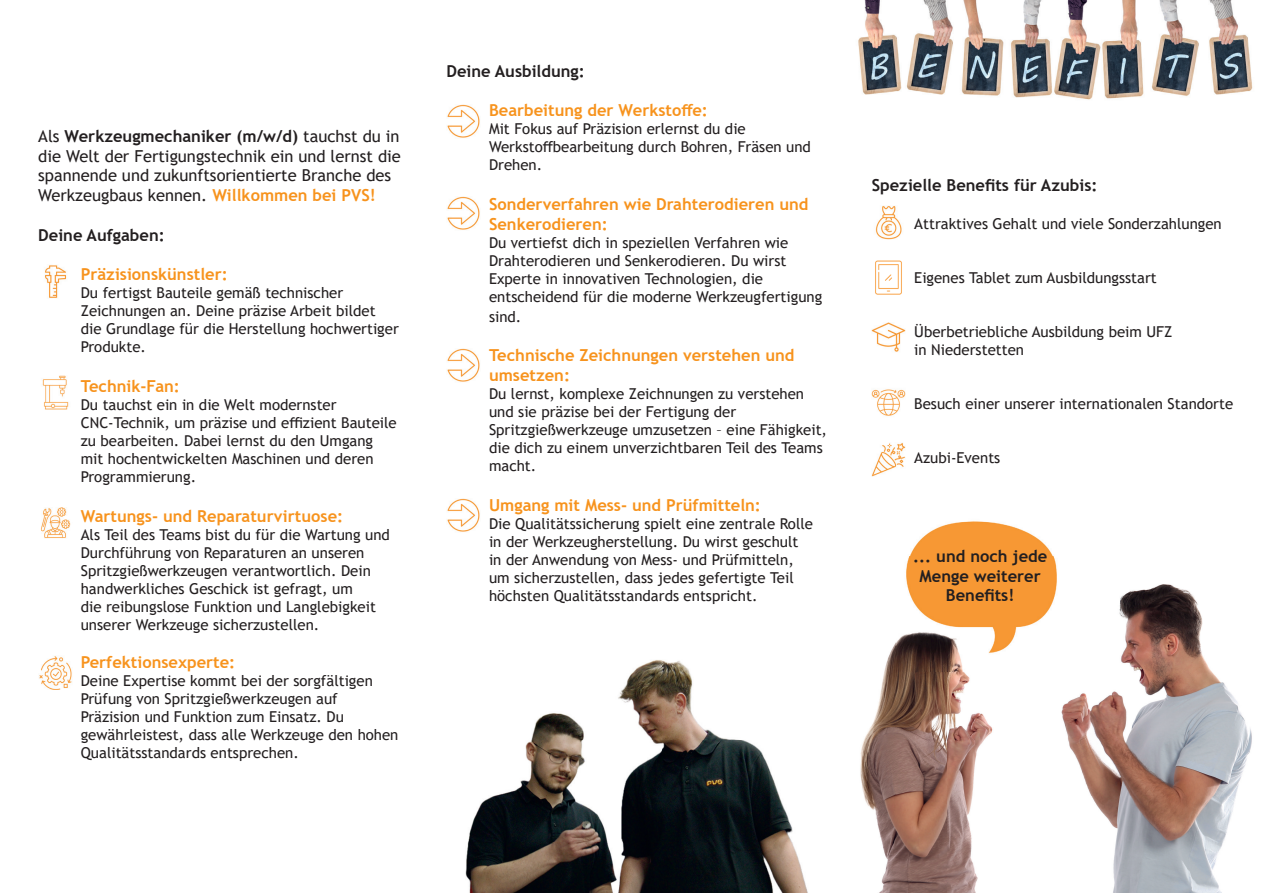
<style>
.page{position:relative;width:1263px;height:893px;background:#fff}
.page>*{position:absolute;margin:0;border:0;box-sizing:border-box;transform-origin:0 0}
.t1{font:700 16.5px/19.8px "Trebuchet MS";color:#f7931d}
.t2{font:16.5px/19.8px "Trebuchet MS";color:#231f20}
.t3{font:700 16.5px/19.8px "Trebuchet MS";color:#231f20;text-align:center}
.t4{font:15px/18px "Trebuchet MS";color:#231f20}
.s1{font-weight:700}
.s2{font-weight:700;color:#f7931d}
</style>
<div class="page">
<img style="left:447px;top:104px;width:33px;height:34px">
<img style="left:447px;top:197px;width:33px;height:33px">
<img style="left:447px;top:349px;width:33px;height:33px">
<img style="left:447px;top:498px;width:33px;height:34px">
<img style="left:858px;top:0;width:395px;height:100px">
<img style="left:860px;top:642px;width:88px;height:251px">
<img style="left:1061px;top:584px;width:191px;height:309px">
<img style="left:948px;top:672px;width:45px;height:221px">
<img style="left:466px;top:660px;width:342px;height:233px">
<img style="left:896px;top:521px;width:170px;height:151px">
<img style="left:40px;top:507px;width:31px;height:32px">
<img style="left:45px;top:265px;width:22px;height:33px">
<img style="left:42px;top:375px;width:27px;height:34px">
<img style="left:39px;top:656px;width:33px;height:34px">
<img style="left:875px;top:260px;width:27px;height:34px">
<img style="left:872px;top:322px;width:34px;height:30px">
<img style="left:872px;top:389px;width:34px;height:27px">
<img style="left:872px;top:443px;width:34px;height:33px">
<img style="left:875px;top:206px;width:27px;height:33px">
<p class="t2" style="left:38px;top:126px;width:364px">Als <span class="s1">Werkzeugmechaniker (m/w/d)</span> tauchst du in die Welt der Fertigungstechnik ein und lernst die spannende und zukunftsorientierte Branche des Werkzeugbaus kennen. <span class="s2">Willkommen bei PVS!</span></p>
<p class="t3" style="left:38px;top:225px;width:128px">Deine Aufgaben:</p>
<p class="t1" style="left:81px;top:265px;width:148px">Präzisionskünstler:</p>
<p class="t4" style="left:81px;top:284px;width:320px">Du fertigst Bauteile gemäß technischer Zeichnungen an. Deine präzise Arbeit bildet die Grundlage für die Herstellung hochwertiger Produkte.</p>
<p class="t1" style="left:81px;top:376px;width:101px">Technik-Fan:</p>
<p class="t4" style="left:81px;top:396px;width:317px">Du tauchst ein in die Welt modernster CNC-Technik, um präzise und effizient Bauteile zu bearbeiten. Dabei lernst du den Umgang mit hochentwickelten Maschinen und deren Programmierung.</p>
<p class="t1" style="left:81px;top:506px;width:264px">Wartungs- und Reparaturvirtuose:</p>
<p class="t4" style="left:81px;top:525px;width:311px">Als Teil des Teams bist du für die Wartung und Durchführung von Reparaturen an unseren Spritzgießwerkzeugen verantwortlich. Dein handwerkliches Geschick ist gefragt, um<br>die reibungslose Funktion und Langlebigkeit unserer Werkzeuge sicherzustellen.</p>
<p class="t1" style="left:81px;top:652px;width:156px">Perfektionsexperte:</p>
<p class="t4" style="left:81px;top:671px;width:319px">Deine Expertise kommt bei der sorgfältigen Prüfung von Spritzgießwerkzeugen auf Präzision und Funktion zum Einsatz. Du gewährleistest, dass alle Werkzeuge den hohen Qualitätsstandards entsprechen.</p>
<p class="t3" style="left:446px;top:61px;width:140px">Deine Ausbildung:</p>
<p class="t1" style="left:489px;top:101px;width:220px">Bearbeitung der Werkstoffe:</p>
<p class="t4" style="left:489px;top:120px;width:323px">Mit Fokus auf Präzision erlernst du die<br>Werkstoffbearbeitung durch Bohren, Fräsen und<br>Drehen.</p>
<p class="t1" style="left:489px;top:194px;width:321px">Sonderverfahren wie Drahterodieren und<br>Senkerodieren:</p>
<p class="t4" style="left:489px;top:233px;width:335px">Du vertiefst dich in speziellen Verfahren wie Drahterodieren und Senkerodieren. Du wirst Experte in innovativen Technologien, die entscheidend für die moderne Werkzeugfertigung</p>
<p class="t4" style="left:489px;top:307px;width:34px">sind.</p>
<p class="t1" style="left:489px;top:345px;width:307px">Technische Zeichnungen verstehen und umsetzen:</p>
<p class="t4" style="left:489px;top:384px;width:340px">Du lernst, komplexe Zeichnungen zu verstehen und sie präzise bei der Fertigung der Spritzgießwerkzeuge umzusetzen – eine Fähigkeit, die dich zu einem unverzichtbaren Teil des Teams macht.</p>
<p class="t1" style="left:489px;top:495px;width:273px">Umgang mit Mess- und Prüfmitteln:</p>
<p class="t4" style="left:489px;top:514px;width:325px">Die Qualitätssicherung spielt eine zentrale Rolle in der Werkzeugherstellung. Du wirst geschult in der Anwendung von Mess- und Prüfmitteln, um sicherzustellen, dass jedes gefertigte Teil höchsten Qualitätsstandards entspricht.</p>
<p class="t3" style="left:872px;top:175px;width:227px">Spezielle Benefits für Azubis:</p>
<p class="t4" style="left:914px;top:214px;width:309px">Attraktives Gehalt und viele Sonderzahlungen</p>
<p class="t4" style="left:914px;top:268px;width:244px">Eigenes Tablet zum Ausbildungsstart</p>
<p class="t4" style="left:914px;top:322px;width:259px">Überbetriebliche Ausbildung beim UFZ in Niederstetten</p>
<p class="t4" style="left:914px;top:394px;width:320px">Besuch einer unserer internationalen Standorte</p>
<p class="t4" style="left:914px;top:448px;width:88px">Azubi-Events</p>
<p class="t3" style="left:913px;top:546px;width:136px">... und noch jede<br>Menge weiterer<br>Benefits!</p>
</div>
